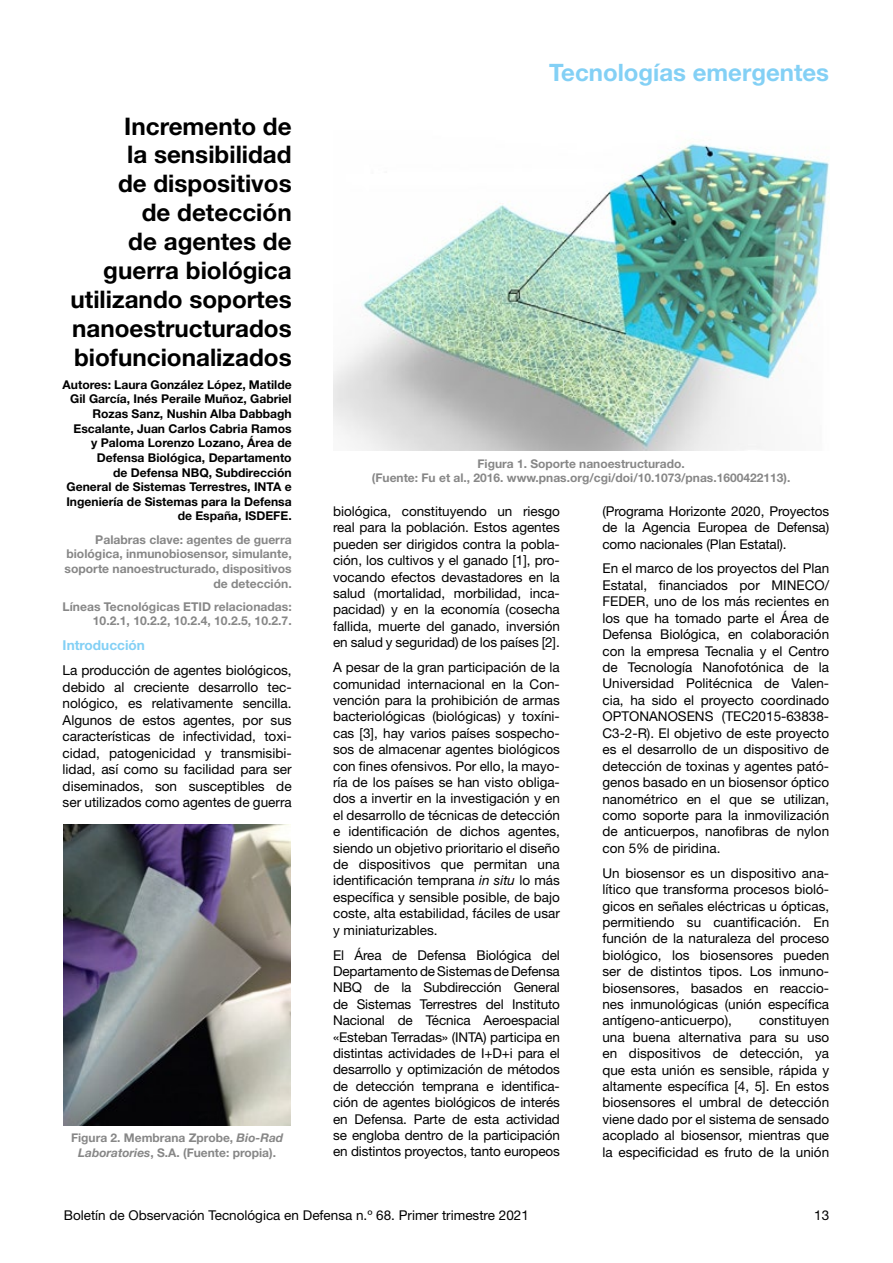
<style>
.page{position:relative;width:893px;height:1263px;background:#fff}
.page>*{position:absolute;margin:0;border:0;box-sizing:border-box;transform-origin:0 0}
.t1{font:700 24.3px/28.8px "Helvetica Neue LT Std";color:#000;text-align:right}
.t2{font:700 24px "Helvetica Neue LT Std";color:#83d0f5}
.t3{font:13.65px/16.5px "Helvetica Neue LT Std";letter-spacing:-.005em;color:#000}
._05-texto{font:13.5px/16.4px "Helvetica Neue LT Std";color:#000;text-align:justify}
.t4{font:700 12.15px/14.7px "Helvetica Neue LT Std";color:#000;text-align:right}
.t5{font:700 12.15px/14.7px "Helvetica Neue LT Std";color:#878787;text-align:right}
.t6{font:700 12px/14.4px "Helvetica Neue LT Std";color:#878787;text-align:center}
.s1{font-weight:700;color:#83d0f5}
.s2{font-size:13.5px}
.s3{font-style:italic}
</style>
<div class="page">
<img style="left:333px;top:143px;width:496px;height:308px">
<img style="left:64px;top:825px;width:227px;height:300px">
<p class="t1" style="left:70px;top:111px;width:223px">Incremento de<br>la sensibilidad<br>de dispositivos<br>de detección<br>de agentes de guerra biológica utilizando soportes nanoestructurados biofuncionalizados</p>
<p class="t4" style="left:63px;top:377px;width:231px">Autores: Laura González López, Matilde Gil García, Inés Peraile Muñoz, Gabriel Rozas Sanz, Nushin Alba Dabbagh Escalante, Juan Carlos Cabria Ramos<br>y Paloma Lorenzo Lozano, Área de Defensa Biológica, Departamento<br>de Defensa NBQ, Subdirección<br>General de Sistemas Terrestres, INTA e Ingeniería de Sistemas para la Defensa de España, ISDEFE.</p>
<p class="t5" style="left:65px;top:532px;width:229px">Palabras clave: agentes de guerra biológica, inmunobiosensor, simulante, soporte nanoestructurado, dispositivos de detección.</p>
<p class="t5" style="left:63px;top:599px;width:231px">Líneas Tecnológicas ETID relacionadas:<br>10.2.1, 10.2.2, 10.2.4, 10.2.5, 10.2.7.</p>
<p class="t3" style="left:63px;top:633px;width:231px;line-height:25px"><span class="s1">Introducción<br></span>La producción de agentes biológicos,</p>
<p class="t3" style="left:63px;top:678px;width:231px;text-align:justify">debido al creciente desarrollo tec&shy;nológico, es relativamente sencilla.<br>Algunos de estos agentes, por sus características de infectividad, toxi&shy;cidad, patogenicidad y transmisibi&shy;lidad, así como su facilidad para ser diseminados, son susceptibles de ser utilizados como agentes de gue<span class="s2">rra</span></p>
<p class="t6" style="left:71px;top:1130px;width:214px">Figura 2. Membrana Zprobe, <span class="s3">Bio-Rad<br>Laboratories</span>, S.A. (Fuente: propia).</p>
<h2 class="t2" style="left:549px;top:58px;width:281px">Tecnologías emergentes</h2>
<p class="t6" style="left:372px;top:456px;width:420px">Figura 1. Soporte nanoestructurado.<br>(Fuente: Fu et al., 2016. www.pnas.org/cgi/doi/10.1073/pnas.1600422113).</p>
<p class="_05-texto" style="left:333px;top:503px;width:228px">biológica, constituyendo un riesgo real para la población. Estos agentes pueden ser dirigidos contra la pobla&shy;ción, los cultivos y el ganado [1], pro&shy;vocando efectos devastadores en la salud (mortalidad, morbilidad, inca&shy;pacidad) y en la economía (cosecha fallida, muerte del ganado, inversión en salud y seguridad) de los países [2].</p>
<p class="_05-texto" style="left:333px;top:659px;width:228px">A pesar de la gran participación de la comunidad internacional en la Con&shy;vención para la prohibición de armas bacteriológicas (biológicas) y toxíni&shy;cas [3], hay varios países sospecho&shy;sos de almacenar agentes biológicos con fines ofensivos. Por ello, la mayo&shy;ría de los países se han visto obliga&shy;dos a invertir en la investigación y en el desarrollo de técnicas de detección e identificación de dichos agentes, siendo un objetivo prioritario el diseño de dispositivos que permitan una identificación temprana <span class="s3">in situ</span> lo más específica y sensible posible, de bajo coste, alta estabilidad, fáciles de usar y miniaturizables.</p>
<p class="_05-texto" style="left:333px;top:946px;width:228px">El Área de Defensa Biológica del Departamento de Sistemas de Defensa NBQ de la Subdirección General de Sistemas Terrestres del Instituto Nacional de Técnica Aeroespacial «Esteban Terradas» (INTA) participa en distintas actividades de I+D+i para el desarrollo y optimización de métodos de detección temprana e identifica&shy;ción de agentes biológicos de interés en Defensa. Parte de esta actividad se engloba dentro de la participación en distintos proyectos, tanto europeos</p>
<p class="_05-texto" style="left:602px;top:502px;width:228px">(Programa Horizonte 2020, Proyectos de la Agencia Europea de Defensa) como nacionales (Plan Estatal).</p>
<p class="_05-texto" style="left:602px;top:560px;width:228px">En el marco de los proyectos del Plan Estatal, financiados por MINECO/ FEDER, uno de los más recientes en los que ha tomado parte el Área de Defensa Biológica, en colaboración con la empresa Tecnalia y el Centro de Tecnología Nanofotónica de la Universidad Politécnica de Valen&shy;cia, ha sido el proyecto coordinado OPTONANOSENS (TEC2015-63838- C3-2-R). El objetivo de este proyecto es el desarrollo de un dispositivo de detección de toxinas y agentes pató&shy;genos basado en un biosensor óptico nanométrico en el que se utilizan, como soporte para la inmovilización de anticuerpos, nanofibras de nylon con 5% de piridina.</p>
<p class="_05-texto" style="left:602px;top:864px;width:228px">Un biosensor es un dispositivo ana&shy;lítico que transforma procesos bioló&shy;gicos en señales eléctricas u ópticas, permitiendo su cuantificación. En función de la naturaleza del proceso biológico, los biosensores pueden ser de distintos tipos. Los inmuno&shy;biosensores, basados en reaccio&shy;nes inmunológicas (unión específica antígeno-anticuerpo),</p>
<p class="_05-texto" style="left:602px;top:1012px;width:228px;text-indent:157px">constituyen una buena alternativa para su uso en dispositivos de detección, ya que esta unión es sensible, rápida y altamente específica [4, 5]. En estos biosensores el umbral de detección viene dado por el sistema de sensado acoplado al biosensor, mientras que la especificidad es fruto de la unión</p>
<p class="_05-texto" style="left:64px;top:1207px;width:467px">Boletín de Observación Tecnológica en Defensa n.º 68. Primer trimestre 2021</p>
<p class="_05-texto" style="left:814px;top:1207px;width:17px">13</p>
</div>
